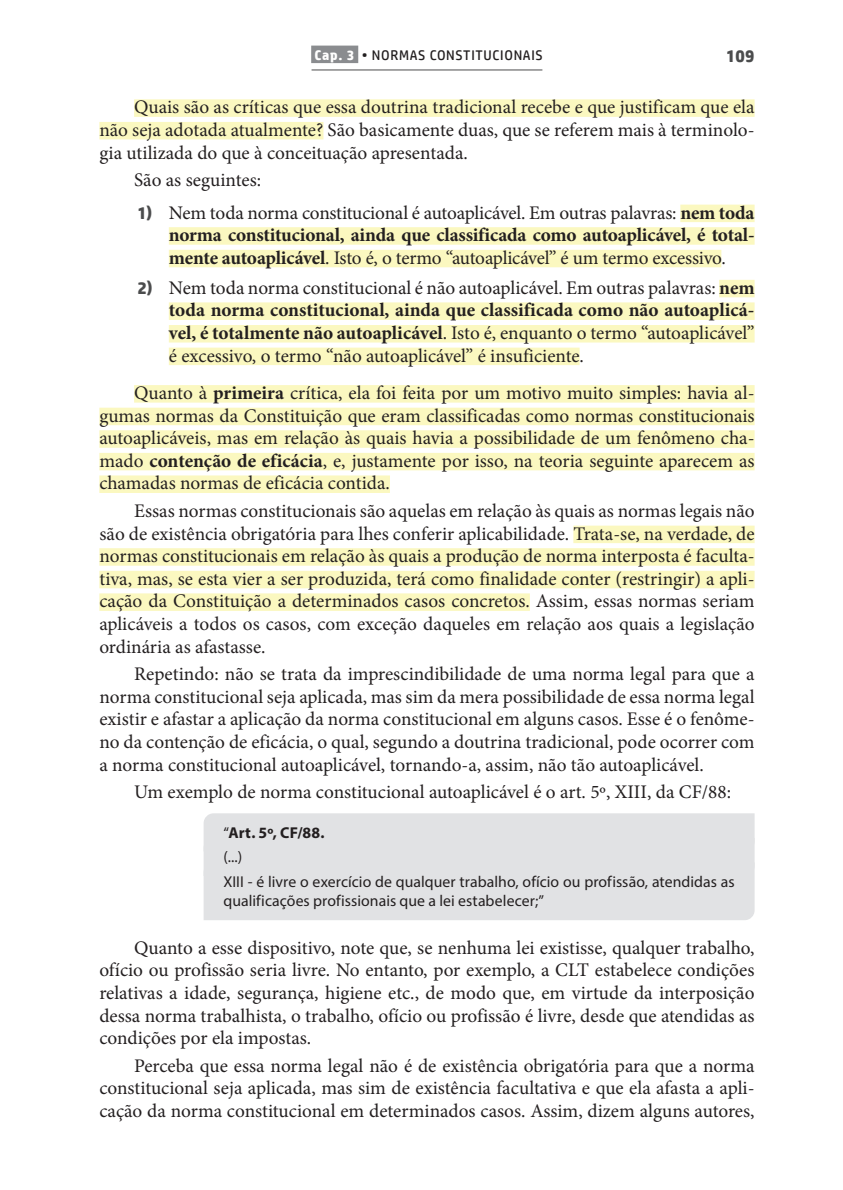
<style>
.page{position:relative;width:843px;height:1190px;background:#fff}
.page>*{position:absolute;margin:0;border:0;box-sizing:border-box;transform-origin:0 0}
.t1{font:19.25px/22.6px "Minion Pro";color:#231f20;text-align:justify}
.t2{font:700 17.5px "HP Simplified";color:#4b4c4d}
.t3{font:15.75px/24.5px "Myriad Pro";letter-spacing:.005em;color:#231f20}
.t4{font:14px "HP Simplified";letter-spacing:.05em;color:#231f20}
.s1{font-weight:700;color:#fff}
.s2{font-family:"HP Simplified";font-weight:700;font-size:17.5px;color:#4b4c4d}
.s3{font-weight:700}
</style>
<div class="page">
<hr style="left:311px;top:69px;width:231px;height:1px;background:#4b4c4d">
<div style="left:311px;top:46px;width:47px;height:17px;background:#8a8c8f"></div>
<div style="left:134px;top:99px;width:620px;height:18px;background:#fbf8c0"></div>
<div style="left:99px;top:122px;width:224px;height:17px;background:#fbf8c0"></div>
<div style="left:680px;top:204px;width:74px;height:18px;background:#fbf8c0"></div>
<div style="left:169px;top:227px;width:585px;height:18px;background:#fbf8c0"></div>
<div style="left:169px;top:250px;width:552px;height:17px;background:#fbf8c0"></div>
<div style="left:719px;top:280px;width:35px;height:17px;background:#fbf8c0"></div>
<div style="left:169px;top:302px;width:585px;height:18px;background:#fbf8c0"></div>
<div style="left:169px;top:325px;width:585px;height:17px;background:#fbf8c0"></div>
<div style="left:169px;top:347px;width:410px;height:18px;background:#fbf8c0"></div>
<div style="left:134px;top:385px;width:620px;height:17px;background:#fbf8c0"></div>
<div style="left:99px;top:407px;width:655px;height:18px;background:#fbf8c0"></div>
<div style="left:99px;top:430px;width:655px;height:18px;background:#fbf8c0"></div>
<div style="left:99px;top:453px;width:655px;height:17px;background:#fbf8c0"></div>
<div style="left:99px;top:475px;width:291px;height:18px;background:#fbf8c0"></div>
<div style="left:573px;top:525px;width:181px;height:18px;background:#fbf8c0"></div>
<div style="left:99px;top:548px;width:655px;height:17px;background:#fbf8c0"></div>
<div style="left:99px;top:570px;width:655px;height:18px;background:#fbf8c0"></div>
<div style="left:99px;top:593px;width:431px;height:18px;background:#fbf8c0"></div>
<div style="left:203px;top:813px;width:551px;height:107px;background:#e1e2e4"></div>
<p class="t4" style="left:314px;top:47px;width:230px"><span class="s1">Cap. 3</span> • NORMAS CONSTITUCIONAIS</p>
<p class="t2" style="left:726px;top:46px;width:30px">109</p>
<p class="t1" style="left:99px;top:96px;width:656px;text-indent:35px">Quais são as críticas que essa doutrina tradicional recebe e que justificam que ela não seja adotada atualmente? São basicamente duas, que se referem mais à terminolo&shy;gia utilizada do que à conceituação apresentada.</p>
<p class="t1" style="left:134px;top:169px;width:128px">São as seguintes:</p>
<p class="t1" style="left:169px;top:201px;width:587px;text-indent:-32px"><span class="s2">1)</span> Nem toda norma constitucional é autoaplicável. Em outras palavras: <span class="s3">nem toda norma constitucional, ainda que classificada como autoaplicável, é total&shy;mente autoaplicável</span>. Isto é, o termo “autoaplicável” é um termo excessivo.</p>
<p class="t1" style="left:169px;top:276px;width:587px;text-indent:-32px"><span class="s2">2)</span> Nem toda norma constitucional é não autoaplicável. Em outras palavras: <span class="s3">nem toda norma constitucional, ainda que classificada como não autoaplicá&shy;vel, é totalmente não autoaplicável</span>. Isto é, enquanto o termo “autoaplicável” é excessivo, o termo “não autoaplicável” é insuficiente.</p>
<p class="t1" style="left:99px;top:382px;width:656px;text-indent:35px">Quanto à <span class="s3">primeira</span> crítica, ela foi feita por um motivo muito simples: havia al&shy;gumas normas da Constituição que eram classificadas como normas constitucionais autoaplicáveis, mas em relação às quais havia a possibilidade de um fenômeno cha&shy;mado <span class="s3">contenção de eficácia</span>, e, justamente por isso, na teoria seguinte aparecem as chamadas normas de eficácia contida.</p>
<p class="t1" style="left:99px;top:499px;width:656px;text-indent:35px">Essas normas constitucionais são aquelas em relação às quais as normas legais não são de existência obrigatória para lhes conferir aplicabilidade. Trata-se, na verdade, de normas constitucionais em relação às quais a produção de norma interposta é faculta&shy;tiva, mas, se esta vier a ser produzida, terá como finalidade conter (restringir) a apli&shy;cação da Constituição a determinados casos concretos. Assim, essas normas seriam aplicáveis a todos os casos, com exceção daqueles em relação aos quais a legislação ordinária as afastasse.</p>
<p class="t1" style="left:99px;top:662px;width:656px;text-indent:35px">Repetindo: não se trata da imprescindibilidade de uma norma legal para que a norma constitucional seja aplicada, mas sim da mera possibilidade de essa norma legal existir e afastar a aplicação da norma constitucional em alguns casos. Esse é o fenôme&shy;no da contenção de eficácia, o qual, segundo a doutrina tradicional, pode ocorrer com a norma constitucional autoaplicável, tornando-a, assim, não tão autoaplicável.</p>
<p class="t1" style="left:134px;top:780px;width:598px">Um exemplo de norma constitucional autoaplicável é o art. 5º, XIII, da CF/88:</p>
<p class="t3" style="left:223px;top:819px;width:512px">“<span class="s3">Art. 5º, CF/88.<br></span>(...)<br>XIII - é livre o exercício de qualquer trabalho, ofício ou profissão, atendidas as</p>
<p class="t3" style="left:223px;top:888px;width:322px">qualificações profissionais que a lei estabelecer;”</p>
<p class="t1" style="left:99px;top:936px;width:656px;text-indent:35px">Quanto a esse dispositivo, note que, se nenhuma lei existisse, qualquer trabalho, ofício ou profissão seria livre. No entanto, por exemplo, a CLT estabelece condições relativas a idade, segurança, higiene etc., de modo que, em virtude da interposição dessa norma trabalhista, o trabalho, ofício ou profissão é livre, desde que atendidas as condições por ela impostas.</p>
<p class="t1" style="left:99px;top:1054px;width:656px;text-indent:35px">Perceba que essa norma legal não é de existência obrigatória para que a norma constitucional seja aplicada, mas sim de existência facultativa e que ela afasta a apli&shy;cação da norma constitucional em determinados casos. Assim, dizem alguns autores,</p>
</div>
